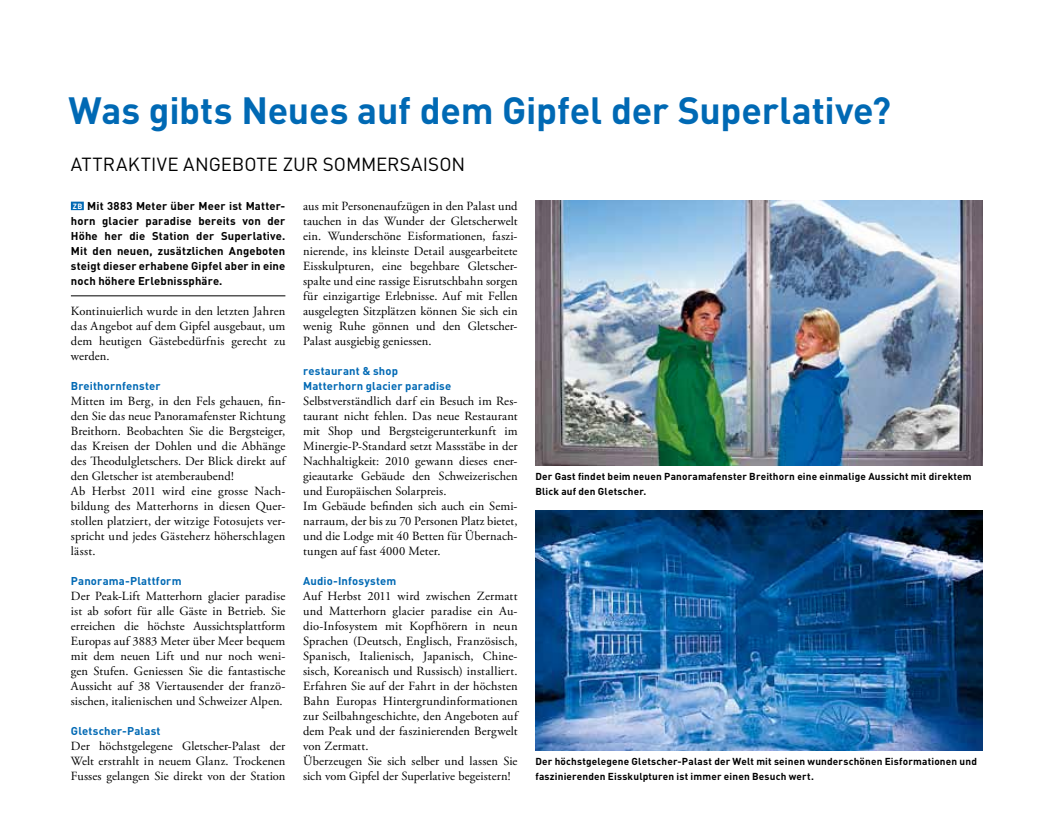
<style>
.page{position:relative;width:1053px;height:823px;background:#fff}
.page>*{position:absolute;margin:0;border:0;box-sizing:border-box;transform-origin:0 0}
.t1{font:700 37.5px "DIN";letter-spacing:-.01em;color:#0069b4}
.t2{font:18.75px "DIN";letter-spacing:.005em;color:#000}
.t3{font:12.5px/15px "Adobe Garamond Pro";letter-spacing:.01em;color:#000;text-align:justify}
.t4{font:700 11.25px/15px "DIN";letter-spacing:.015em;color:#000;text-align:justify}
.t5{font:700 11.25px/15px "DIN";letter-spacing:.015em;color:#0069b4}
.t6{font:700 10px/15px "DIN";letter-spacing:.015em;color:#000}
.s1{font-size:7.5px;color:#fff}
</style>
<div class="page">
<div style="left:71px;top:202px;width:13px;height:8px;background:#0069b4"></div>
<hr style="left:71px;top:296px;width:214px;height:1px;background:#000">
<img style="left:535px;top:510px;width:446px;height:240px">
<img style="left:535px;top:200px;width:446px;height:265px">
<h1 class="t1" style="left:69px;top:86px;width:823px">Was gibts Neues auf dem Gipfel der Superlative?</h1>
<h2 class="t2" style="left:71px;top:152px;width:396px">ATTRAKTIVE ANGEBOTE ZUR SOMMERSAISON</h2>
<p class="t4" style="left:71px;top:198px;width:216px"><span class="s1">ZB</span> Mit 3883 Meter über Meer ist Matter&shy;horn glacier paradise bereits von der Höhe her die Station der Superlative.<br>Mit den neuen, zusätzlichen Angeboten steigt dieser erhabene Gipfel aber in eine noch höhere Erlebnissphäre.</p>
<p class="t3" style="left:71px;top:304px;width:216px">Kontinuierlich wurde in den letzten Jahren das Angebot auf dem Gipfel ausgebaut, um dem heutigen Gästebedürfnis gerecht zu werden.</p>
<p class="t5" style="left:71px;top:378px;width:91px">Breithornfenster</p>
<p class="t3" style="left:71px;top:394px;width:216px;text-align:left">Mitten im Berg, in den Fels gehauen, fin&shy;den Sie das neue Panoramafenster Richtung Breithorn. Beobachten Sie die Bergsteiger, das Kreisen der Dohlen und die Abhänge des Theodulgletschers. Der Blick direkt auf den Gletscher ist atemberaubend!<br>Ab Herbst 2011 wird eine grosse Nach&shy;bildung des Matterhorns in diesen Quer&shy;stollen platziert, der witzige Fotosujets ver&shy;spricht und jedes Gästeherz höherschlagen lässt.</p>
<p class="t5" style="left:71px;top:573px;width:112px">Panorama-Plattform</p>
<p class="t3" style="left:71px;top:589px;width:216px">Der Peak-Lift Matterhorn glacier paradise ist ab sofort für alle Gäste in Betrieb. Sie erreichen die höchste Aussichtsplattform Europas auf 3883 Meter über Meer bequem mit dem neuen Lift und nur noch weni&shy;gen Stufen. Geniessen Sie die fantastische Aussicht auf 38 Viertausender der franzö&shy;sischen, italienischen und Schweizer Alpen.</p>
<p class="t5" style="left:71px;top:723px;width:91px">Gletscher-Palast</p>
<p class="t3" style="left:71px;top:739px;width:216px">Der höchstgelegene Gletscher-Palast der Welt erstrahlt in neuem Glanz. Trockenen Fusses gelangen Sie direkt von der Station</p>
<p class="t3" style="left:303px;top:199px;width:216px">aus mit Personenaufzügen in den Palast und tauchen in das Wunder der Gletscherwelt ein. Wunderschöne Eisformationen, faszi&shy;nierende, ins kleinste Detail ausgearbeitete Eisskulpturen, eine begehbare Gletscher&shy;spalte und eine rassige Eisrutschbahn sorgen für einzigartige Erlebnisse. Auf mit Fellen ausgelegten Sitzplätzen können Sie sich ein wenig Ruhe gönnen und den Gletscher-Palast ausgiebig geniessen.</p>
<p class="t5" style="left:303px;top:363px;width:150px">restaurant &amp; shop<br>Matterhorn glacier paradise</p>
<p class="t3" style="left:303px;top:394px;width:216px;text-align:left">Selbstverständlich darf ein Besuch im Res&shy;taurant nicht fehlen. Das neue Restaurant mit Shop und Bergsteigerunterkunft im Minergie-P-Standard setzt Massstäbe in der Nachhaltigkeit: 2010 gewann dieses ener&shy;gieautarke Gebäude den Schweizerischen und Europäischen Solarpreis.<br>Im Gebäude befinden sich auch ein Semi&shy;narraum, der bis zu 70 Personen Platz bietet, und die Lodge mit 40 Betten für Übernach&shy;tungen auf fast 4000 Meter.</p>
<p class="t5" style="left:303px;top:573px;width:95px">Audio-Infosystem</p>
<p class="t3" style="left:303px;top:589px;width:216px;text-align:left">Auf Herbst 2011 wird zwischen Zermatt und Matterhorn glacier paradise ein Au&shy;dio-Infosystem mit Kopfhörern in neun Sprachen (Deutsch, Englisch, Französisch, Spanisch, Italienisch, Japanisch, Chine&shy;sisch, Koreanisch und Russisch) installiert.<br>Erfahren Sie auf der Fahrt in der höchsten Bahn Europas Hintergrundinformationen zur Seilbahngeschichte, den Angeboten auf dem Peak und der faszinierenden Bergwelt von Zermatt.<br>Überzeugen Sie sich selber und lassen Sie sich vom Gipfel der Superlative begeistern!</p>
<p class="t6" style="left:535px;top:468px;width:438px">Der Gast findet beim neuen Panoramafenster Breithorn eine einmalige Aussicht mit direktem<br>Blick auf den Gletscher.</p>
<p class="t6" style="left:535px;top:753px;width:443px">Der höchstgelegene Gletscher-Palast der Welt mit seinen wunderschönen Eisformationen und faszinierenden Eisskulpturen ist immer einen Besuch wert.</p>
</div>
